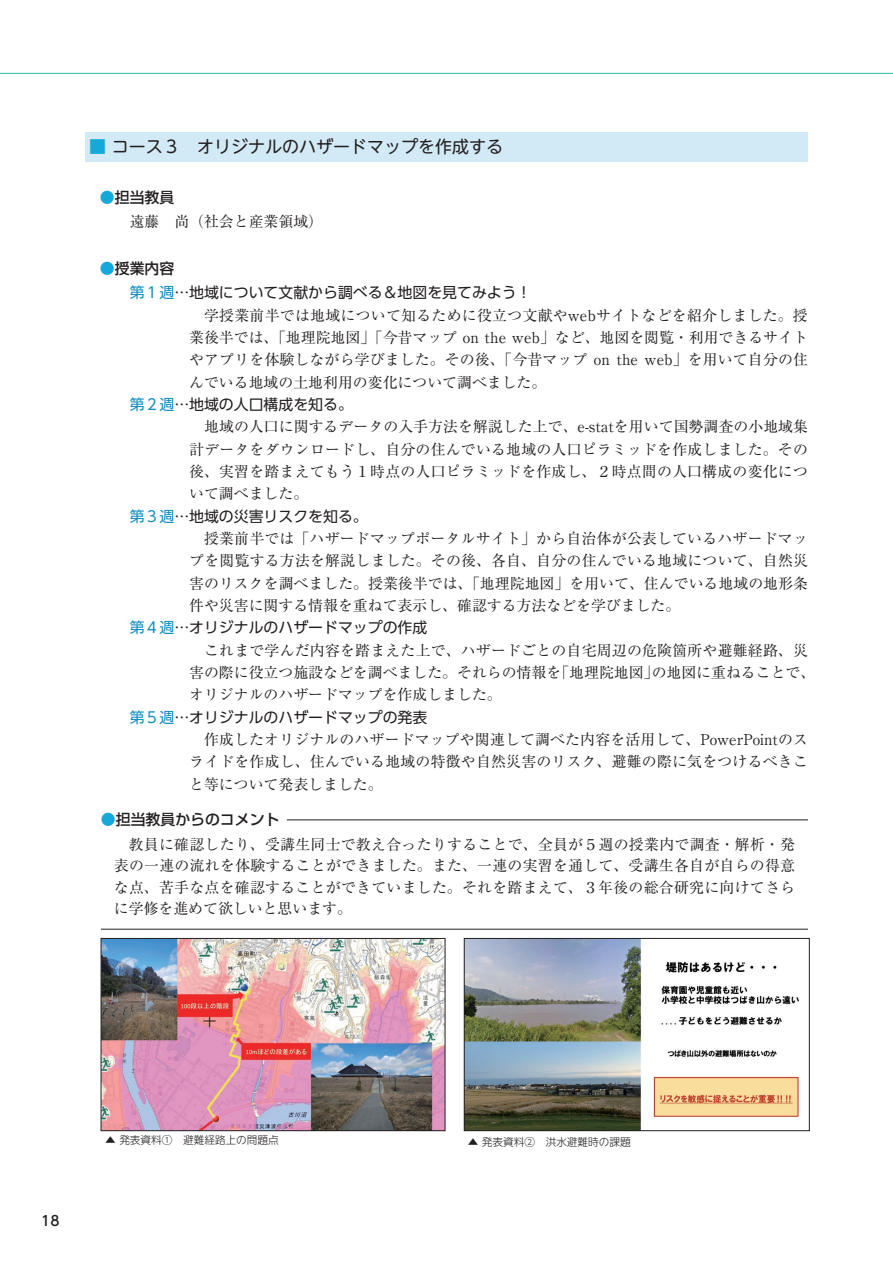
<style>
.page{position:relative;width:893px;height:1263px;background:#fff}
.page>*{position:absolute;margin:0;border:0;box-sizing:border-box;transform-origin:0 0}
.t1{font:16.95px "UD Shin M Go Pro";color:#231f20}
.t2{font:14.85px/22.4px "Ryumin Pr 6 N";color:#231f20;text-align:justify}
.t3{font:14.85px "UD Shin Go Pro";color:#231f20}
.t4{font:500 14.85px "Shin Go Pro";color:#231f20}
.t5{font:500 13.8px "UD Shin Go NT Pro";color:#231f20}
.t6{font:300 10.65px "UD Shin Go NT Pro";color:#231f20}
.s1{color:#14a9d8}
.s2{color:#108dc0}
</style>
<div class="page">
<div style="left:85px;top:132px;width:723px;height:30px;background:#d2e9f6"></div>
<hr style="left:287px;top:820px;width:521px;height:1px;background:#231f20">
<hr style="left:101px;top:929px;width:707px;height:1px;background:#231f20">
<img style="left:103px;top:940px;width:340px;height:189px">
<div style="left:101px;top:938px;width:344px;height:193px;border:1px solid #231f20"></div>
<img style="left:466px;top:940px;width:333px;height:189px">
<div style="left:464px;top:938px;width:345px;height:193px;border:1px solid #231f20"></div>
<hr style="left:0;top:73px;width:893px;height:1px;background:#22bcac">
<p class="t1" style="left:89px;top:133px;width:415px"><span class="s1">■</span> コース３　オリジナルのハザードマップを作成する</p>
<p class="t4" style="left:100px;top:185px;width:76px"><span class="s1">●</span>担当教員</p>
<p class="t2" style="left:130px;top:210px;width:195px">遠藤　尚（社会と産業領域）</p>
<p class="t4" style="left:100px;top:256px;width:76px"><span class="s1">●</span>授業内容</p>
<p class="t3" style="left:130px;top:281px;width:403px"><span class="s2">第１週</span>…地域について文献から調べる＆地図を見てみよう！</p>
<p class="t2" style="left:189px;top:303px;width:620px;text-indent:15px">学授業前半では地域について知るために役立つ文献やwebサイトなどを紹介しました。授業後半では、「地理院地図」「今昔マップ on the web」など、地図を閲覧・利用できるサイトやアプリを体験しながら学びました。その後、「今昔マップ on the web」を用いて自分の住んでいる地域の土地利用の変化について調べました。</p>
<p class="t3" style="left:130px;top:392px;width:225px"><span class="s2">第２週</span>…地域の人口構成を知る。</p>
<p class="t2" style="left:189px;top:415px;width:620px;text-indent:15px">地域の人口に関するデータの入手方法を解説した上で、e-statを用いて国勢調査の小地域集計データをダウンロードし、自分の住んでいる地域の人口ピラミッドを作成しました。その後、実習を踏まえてもう１時点の人口ピラミッドを作成し、２時点間の人口構成の変化について調べました。</p>
<p class="t3" style="left:130px;top:504px;width:240px"><span class="s2">第３週</span>…地域の災害リスクを知る。</p>
<p class="t2" style="left:189px;top:526px;width:620px;text-indent:15px">授業前半では「ハザードマップポータルサイト」から自治体が公表しているハザードマップを閲覧する方法を解説しました。その後、各自、自分の住んでいる地域について、自然災害のリスクを調べました。授業後半では、「地理院地図」を用いて、住んでいる地域の地形条件や災害に関する情報を重ねて表示し、確認する方法などを学びました。</p>
<p class="t3" style="left:130px;top:615px;width:299px"><span class="s2">第４週</span>…オリジナルのハザードマップの作成</p>
<p class="t2" style="left:189px;top:638px;width:628px;text-align:left;text-indent:15px">これまで学んだ内容を踏まえた上で、ハザードごとの自宅周辺の危険箇所や避難経路、災害の際に役立つ施設などを調べました。それらの情報を「地理院地図」の地図に重ねることで、オリジナルのハザードマップを作成しました。</p>
<p class="t3" style="left:130px;top:705px;width:299px"><span class="s2">第５週</span>…オリジナルのハザードマップの発表</p>
<p class="t2" style="left:189px;top:727px;width:620px;text-indent:15px">作成したオリジナルのハザードマップや関連して調べた内容を活用して、PowerPointのスライドを作成し、住んでいる地域の特徴や自然災害のリスク、避難の際に気をつけるべきこと等について発表しました。</p>
<p class="t4" style="left:101px;top:807px;width:180px"><span class="s1">●</span>担当教員からのコメント</p>
<p class="t2" style="left:114px;top:833px;width:683px;line-height:21.3px;text-indent:15px">教員に確認したり、受講生同士で教え合ったりすることで、全員が５週の授業内で調査・解析・発表の一連の流れを体験することができました。また、一連の実習を通して、受講生各自が自らの得意な点、苦手な点を確認することができていました。それを踏まえて、３年後の総合研究に向けてさらに学修を進めて欲しいと思います。</p>
<p class="t5" style="left:41px;top:1209px;width:20px">18</p>
<p class="t6" style="left:105px;top:1132px;width:175px">▲ 発表資料①　避難経路上の問題点</p>
<p class="t6" style="left:468px;top:1133px;width:164px">▲ 発表資料②　洪水避難時の課題</p>
</div>
